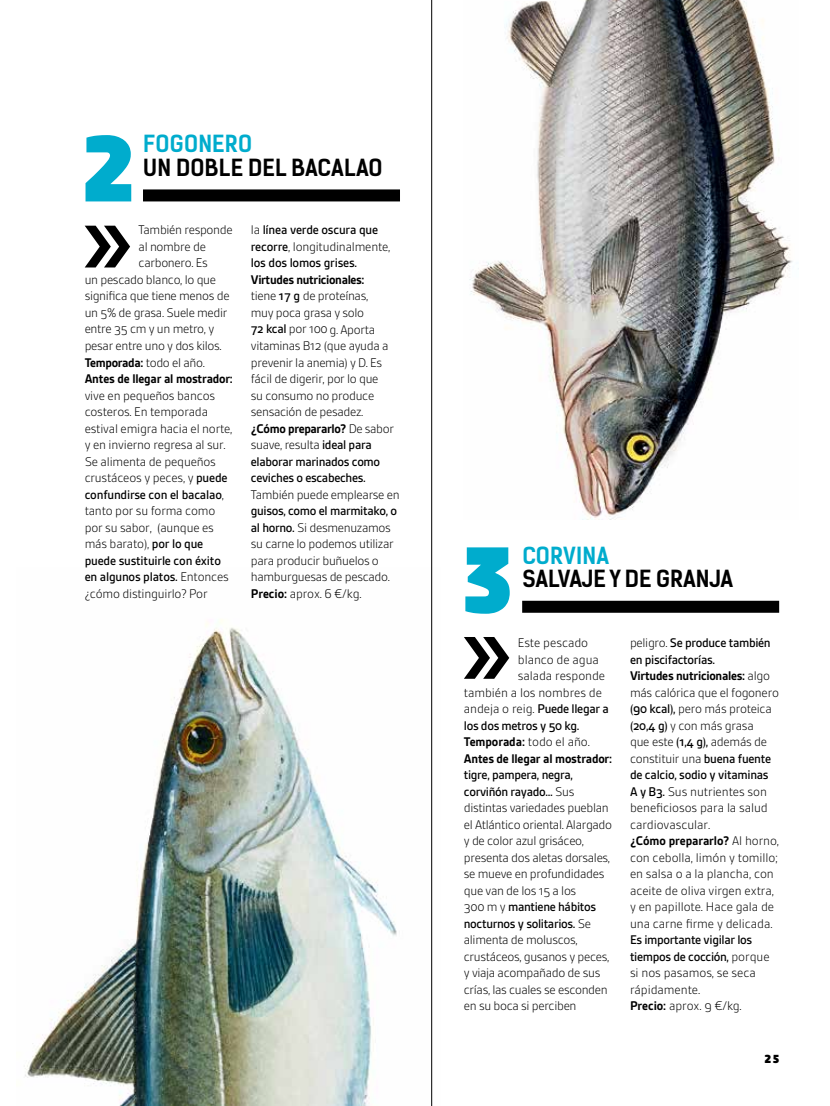
<style>
.page{position:relative;width:830px;height:1106px;background:#fff}
.page>*{position:absolute;margin:0;border:0;box-sizing:border-box;transform-origin:0 0}
.t1{font:900 96.15px "Dobra";color:#00accd}
.t2{font:700 22.5px "Kelson Sans";color:#000}
.t3{font:700 22.5px "Kelson Sans";letter-spacing:.01em;color:#00accd}
.t4{font:300 13.5px/16.5px "Gesta";letter-spacing:-.025em;color:#000}
.t5{font:300 13.5px/16.5px "Gesta";letter-spacing:-.005em;color:#000}
.t6{font:700 13.5px "Gesta";letter-spacing:-.015em;color:#000}
.t7{font:500 13.5px/16.5px "Gesta";letter-spacing:-.015em;color:#000}
.t8{font:900 12px "Dobra";color:#000}
.s1{font-weight:300}
.s2{font-weight:500}
.s3{font-weight:700}
</style>
<div class="page">
<img style="left:24px;top:568px;width:409px;height:538px">
<hr style="left:431px;top:0;width:1px;height:1106px;background:#000">
<img style="left:469px;top:0;width:324px;height:519px">
<div style="left:143px;top:189px;width:257px;height:12px;background:#000"></div>
<div style="left:522px;top:600px;width:256px;height:12px;background:#000"></div>
<svg style="left:85px;top:226px;width:45px;height:41px"></svg>
<svg style="left:464px;top:637px;width:45px;height:42px"></svg>
<h1 class="t1" style="left:84px;top:112px;width:51px">2</h1>
<h2 class="t3" style="left:143px;top:130px;width:27px">FOGON</h2>
<h2 class="t3" style="left:212px;top:130px;width:39px">ERO</h2>
<h2 class="t2" style="left:143px;top:154px;width:241px">UN DOBLE DEL BACALAO</h2>
<p class="t4" style="left:139px;top:222px;width:95px">También responde</p>
<p class="t4" style="left:139px;top:238px;width:69px">al nombre de</p>
<p class="t4" style="left:139px;top:255px;width:71px">carbonero. Es</p>
<p class="t4" style="left:85px;top:271px;width:133px">un pescado blanco, lo que</p>
<p class="t4" style="left:85px;top:288px;width:146px">significa que tiene menos de</p>
<p class="t4" style="left:85px;top:304px;width:144px">un 5% de grasa. Suele medir</p>
<p class="t4" style="left:85px;top:321px;width:131px">entre 35 cm y un metro, y</p>
<p class="t4" style="left:85px;top:337px;width:138px">pesar entre uno y dos kilos.</p>
<p class="t6" style="left:85px;top:355px;width:122px">Temporada: <span class="s1">todo el año.</span></p>
<p class="t6" style="left:85px;top:372px;width:150px">Antes de llegar al mostrador:</p>
<p class="t4" style="left:85px;top:387px;width:149px">vive en pequeños bancos costeros. En temporada estival emigra hacia el norte, y en invierno regresa al sur.<br>Se alimenta de pequeños crustáceos y peces, y <span class="s2">puede confundirse con el bacalao</span>, tanto por su forma como por su sabor, (aunque es más barato), <span class="s2">por lo que puede sustituirle con éxito en algunos platos.</span> Entonces ¿cómo distinguirlo? Por</p>
<p class="t7" style="left:251px;top:222px;width:141px"><span class="s1">la</span> línea verde oscura que recorre<span class="s1">, longitudinalmente, </span>los dos lomos grises.</p>
<p class="t4" style="left:251px;top:271px;width:145px"><span class="s3">Virtudes nutricionales:<br></span>tiene <span class="s2">17 g</span> de proteínas, muy poca grasa y solo<br><span class="s2">72 kcal</span> por 100 g. Aporta vitaminas B12 (que ayuda a prevenir la anemia) y D. Es fácil de digerir, por lo que<br>su consumo no produce sensación de pesadez. <span class="s3">¿Cómo prepararlo?</span> De sabor suave, resulta <span class="s2">ideal para elaborar marinados como ceviches o escabeches.</span></p>
<p class="t4" style="left:251px;top:486px;width:150px">También puede emplearse en</p>
<p class="t4" style="left:251px;top:502px;width:148px"><span class="s2">guisos, como el marmitako, o al horno.</span> Si desmenuzamos su carne lo podemos utilizar para producir buñuelos o hamburguesas de pescado.<br><span class="s3">Precio:</span> aprox. 6 €/kg.</p>
<h1 class="t1" style="left:463px;top:524px;width:50px">3</h1>
<h2 class="t3" style="left:522px;top:541px;width:74px">CORVINA</h2>
<h2 class="t2" style="left:522px;top:565px;width:212px">SALVAJE Y DE GRANJA</h2>
<p class="t5" style="left:517px;top:634px;width:72px">Este pescado</p>
<p class="t5" style="left:517px;top:651px;width:82px">blanco de agua</p>
<p class="t5" style="left:517px;top:667px;width:89px">salada responde</p>
<p class="t5" style="left:463px;top:684px;width:140px">también a los nombres de</p>
<p class="t5" style="left:463px;top:700px;width:146px">andeja o reig. <span class="s2">Puede llegar a</span></p>
<p class="t7" style="left:463px;top:717px;width:117px">los dos metros y 50 kg.</p>
<p class="t6" style="left:463px;top:734px;width:127px">Temporada: <span class="s1">todo el año.</span></p>
<p class="t6" style="left:463px;top:751px;width:150px">Antes de llegar al mostrador:</p>
<p class="t4" style="left:463px;top:766px;width:150px"><span class="s2">tigre, pampera, negra, corviñón rayado…</span> Sus distintas variedades pueblan el Atlántico oriental. Alargado y de color azul grisáceo, presenta dos aletas dorsales, se mueve en profundidades que van de los 15 a los<br>300 m y <span class="s2">mantiene hábitos nocturnos y solitarios.</span> Se alimenta de moluscos, crustáceos, gusanos y peces, y viaja acompañado de sus crías, las cuales se esconden en su boca si perciben</p>
<p class="t5" style="left:629px;top:634px;width:150px">peligro. <span class="s2">Se produce también en piscifactorías.<br></span><span class="s3">Virtudes nutricionales:</span> algo más calórica que el fogonero <span class="s2">(90 kcal),</span> pero más proteica <span class="s2">(20,4 g)</span> y con más grasa<br>que este <span class="s2">(1,4 g),</span> además de constituir una <span class="s2">buena fuente de calcio, sodio y vitaminas<br>A y B3.</span> Sus nutrientes son beneficiosos para la salud cardiovascular.<br><span class="s3">¿Cómo prepararlo?</span> Al horno, con cebolla, limón y tomillo; en salsa o a la plancha, con aceite de oliva virgen extra, y en papillote. Hace gala de una carne firme y delicada.</p>
<p class="t5" style="left:629px;top:931px;width:141px"><span class="s2">Es importante vigilar los tiempos de cocción,</span> porque si nos pasamos, se seca rápidamente.<br><span class="s3">Precio:</span> aprox. 9 €/kg.</p>
<p class="t8" style="left:764px;top:1052px;width:16px">25</p>
</div>
